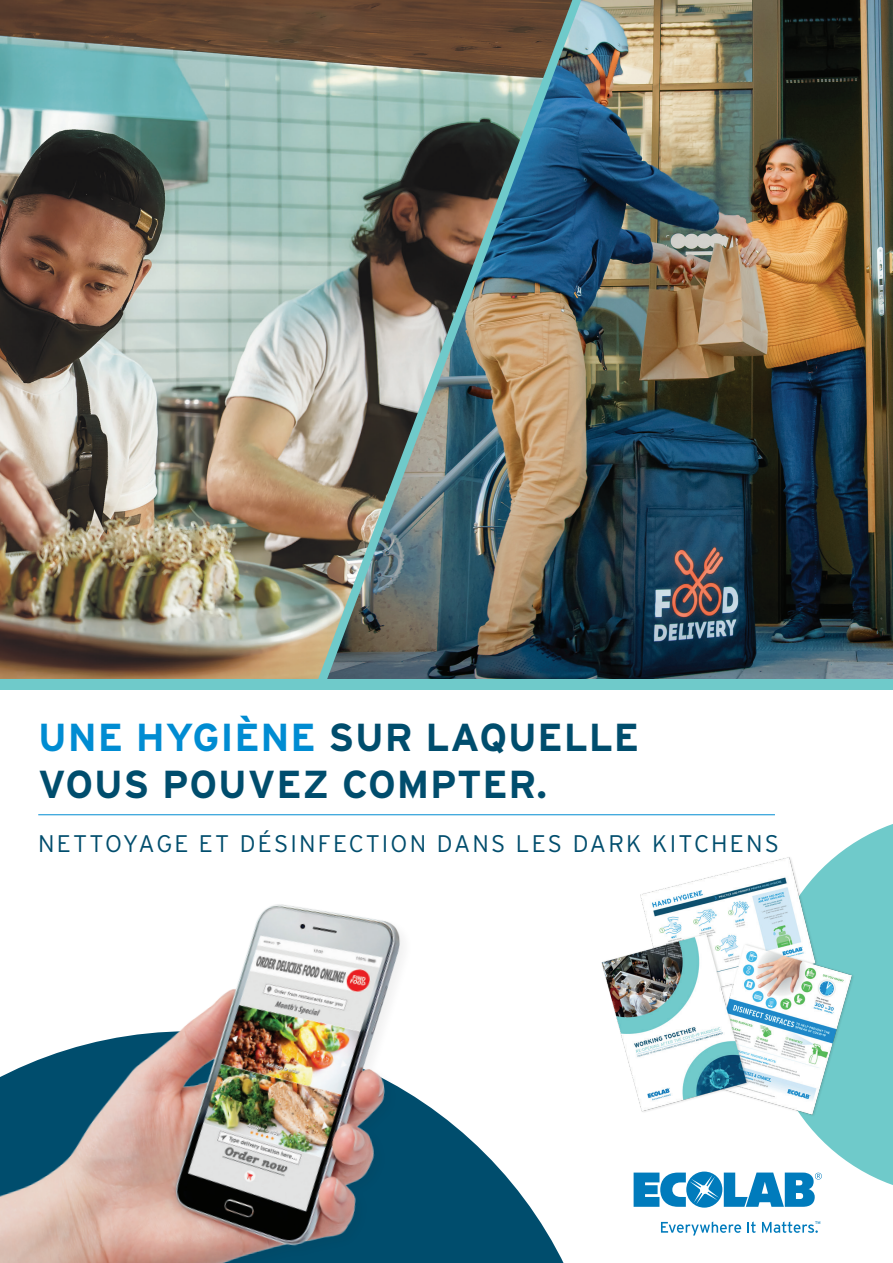
<style>
.page{position:relative;width:893px;height:1263px;background:#fff}
.page>*{position:absolute;margin:0;border:0;box-sizing:border-box;transform-origin:0 0}
.t1{font:700 39px/46.5px "Interstate";letter-spacing:.02em;color:#004d6d}
.t2{font:300 24px "Interstate";letter-spacing:.09em;color:#004d6d}
.t3{font:3.9px "Interstate";color:#007bbc}
.s1{color:#008cd2}
</style>
<div class="page">
<svg style="left:765px;top:815px;width:128px;height:370px"></svg>
<img style="left:581px;top:0;width:312px;height:679px">
<svg style="left:499px;top:1168px;width:65px;height:95px;fill:#004d6d"></svg>
<svg style="left:634px;top:1171px;width:188px;height:36px"></svg>
<svg style="left:661px;top:1221px;width:80px;height:14px"></svg>
<svg style="left:747px;top:1221px;width:9px;height:12px"></svg>
<svg style="left:762px;top:1221px;width:56px;height:12px"></svg>
<hr style="left:38px;top:814px;width:737px;height:1px;background:#008cd2">
<img style="left:0;top:904px;width:499px;height:359px">
<svg style="left:265px;top:0;width:316px;height:690px;background:#5b888d"></svg>
<img style="left:0;top:0;width:572px;height:679px">
<img style="left:601px;top:842px;width:292px;height:288px">
<h1 class="t1" style="left:38px;top:714px;width:602px"><span class="s1">UNE HYGIÈNE</span> SUR LAQUELLE<br>VOUS POUVEZ COMPTER.</h1>
<p class="t2" style="left:38px;top:830px;width:742px">NETTOYAGE ET DÉSINFECTION DANS LES DARK KITCHENS</p>
<p class="t3" style="left:815px;top:1220px;width:7px">TM</p>
</div>
